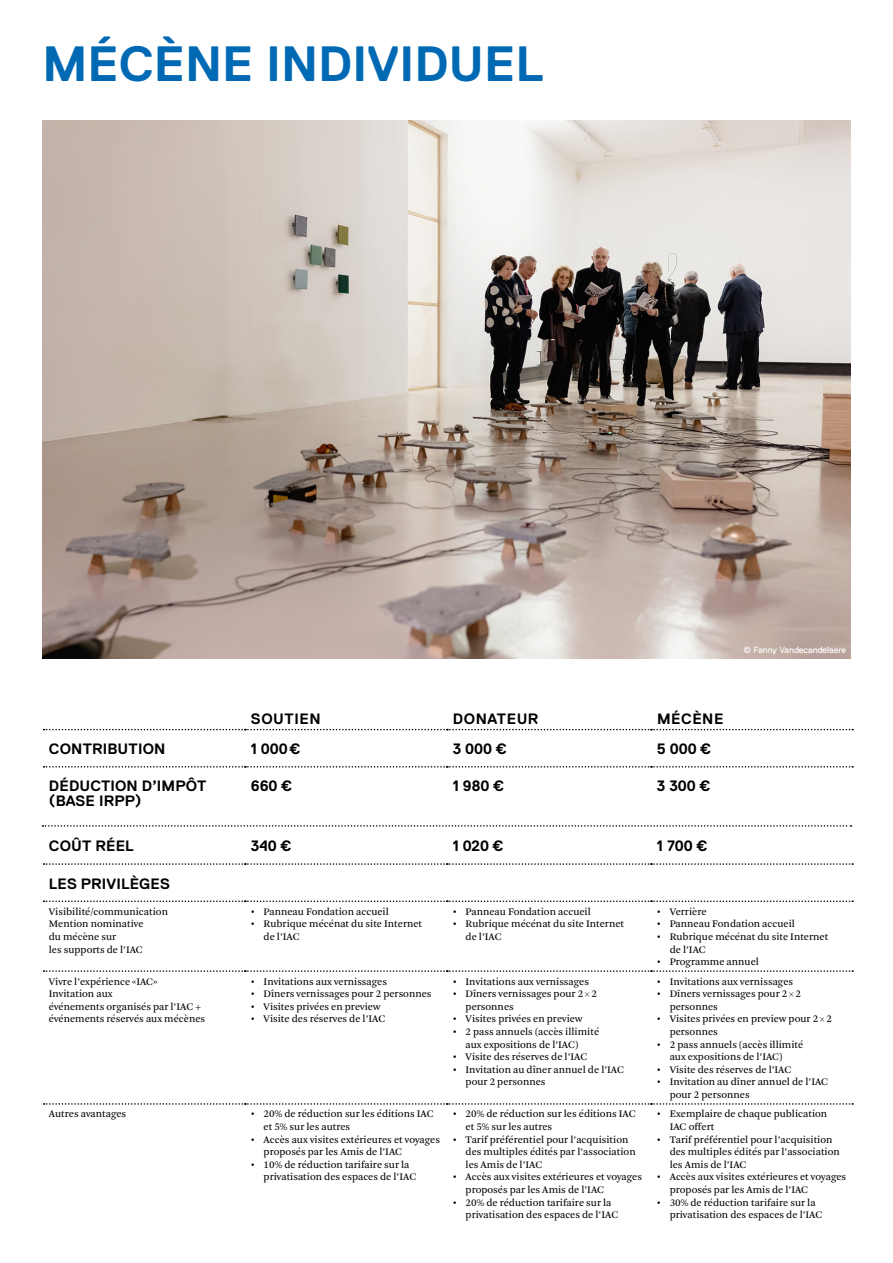
<style>
.page{position:relative;width:893px;height:1263px;background:#fff}
.page>*{position:absolute;margin:0;border:0;box-sizing:border-box;transform-origin:0 0}
.t1{font:700 49.5px "Replica Std";color:#0069b4}
.t2{font:700 15px/15px "Replica Std";letter-spacing:.01em;color:#000}
.t3{font:700 15px "Replica Std";letter-spacing:.035em;color:#000}
.t4{font:10.5px/12.6px "Arnhem Blond";color:#000}
.t5{font:9px "Replica Std";color:#fff}
</style>
<div class="page">
<img style="left:43px;top:120px;width:807px;height:539px">
<svg style="left:44px;top:729px;width:809px;height:1px"></svg>
<svg style="left:44px;top:766px;width:809px;height:1px"></svg>
<svg style="left:44px;top:863px;width:809px;height:2px"></svg>
<svg style="left:44px;top:900px;width:809px;height:2px"></svg>
<svg style="left:44px;top:970px;width:809px;height:2px"></svg>
<svg style="left:44px;top:1103px;width:809px;height:2px"></svg>
<svg style="left:43px;top:825px;width:808px;height:2px"></svg>
<h1 class="t1" style="left:43px;top:37px;width:502px">MÉCÈNE INDIVIDUEL</h1>
<p class="t5" style="left:743px;top:645px;width:104px">© Fanny Vandecandelaere</p>
<h2 class="t3" style="left:251px;top:710px;width:71px">SOUTIEN</h2>
<h2 class="t3" style="left:453px;top:710px;width:87px">DONATEUR</h2>
<h2 class="t2" style="left:657px;top:711px;width:68px">MÉCÈNE</h2>
<h2 class="t2" style="left:49px;top:741px;width:118px">CONTRIBUTION</h2>
<h2 class="t2" style="left:251px;top:741px;width:51px">1 000 €</h2>
<h2 class="t2" style="left:453px;top:741px;width:55px">3 000 €</h2>
<h2 class="t2" style="left:657px;top:741px;width:56px">5 000 €</h2>
<h2 class="t2" style="left:49px;top:779px;width:159px">DÉDUCTION D’IMPÔT (BASE IRPP)</h2>
<h2 class="t2" style="left:49px;top:839px;width:86px">COÛT RÉEL</h2>
<h2 class="t2" style="left:251px;top:779px;width:43px">660 €</h2>
<h2 class="t2" style="left:453px;top:779px;width:53px">1 980 €</h2>
<h2 class="t2" style="left:657px;top:779px;width:55px">3 300 €</h2>
<h2 class="t2" style="left:251px;top:839px;width:42px">340 €</h2>
<h2 class="t2" style="left:453px;top:839px;width:52px">1 020 €</h2>
<h2 class="t2" style="left:657px;top:839px;width:52px">1 700 €</h2>
<h2 class="t2" style="left:49px;top:876px;width:123px">LES PRIVILÈGES</h2>
<p class="t4" style="left:49px;top:905px;width:121px">Visibilité/communication<br>Mention nominative<br>du mécène sur<br>les supports de l’IAC</p>
<p class="t4" style="left:251px;top:905px;width:140px">• Panneau Fondation accueil</p>
<p class="t4" style="left:264px;top:918px;width:160px;text-indent:-13px">• Rubrique mécénat du site Internet de l’IAC</p>
<p class="t4" style="left:49px;top:975px;width:158px">Vivre l’expérience «IAC»<br>Invitation aux<br>événements organisés par l’IAC + événements réservés aux mécènes</p>
<p class="t4" style="left:251px;top:975px;width:138px">• Invitations aux vernissages</p>
<p class="t4" style="left:251px;top:988px;width:182px">• Dîners vernissages pour 2 personnes</p>
<p class="t4" style="left:251px;top:1000px;width:131px">• Visites privées en preview</p>
<p class="t4" style="left:251px;top:1013px;width:136px">• Visite des réserves de l’IAC</p>
<p class="t4" style="left:49px;top:1108px;width:79px">Autres avantages</p>
<p class="t4" style="left:264px;top:1108px;width:172px;text-indent:-13px">• 20% de réduction sur les éditions IAC et 5% sur les autres</p>
<p class="t4" style="left:264px;top:1133px;width:178px;text-indent:-13px">• Accès aux visites extérieures et voyages proposés par les Amis de l’IAC</p>
<p class="t4" style="left:264px;top:1158px;width:154px;text-indent:-13px">• 10% de réduction tarifaire sur la privatisation des espaces de l’IAC</p>
<p class="t4" style="left:453px;top:905px;width:140px">• Panneau Fondation accueil</p>
<p class="t4" style="left:466px;top:918px;width:160px;text-indent:-13px">• Rubrique mécénat du site Internet de l’IAC</p>
<p class="t4" style="left:453px;top:975px;width:138px">• Invitations aux vernissages</p>
<p class="t4" style="left:466px;top:988px;width:133px;text-indent:-13px">• Dîners vernissages pour 2 × 2 personnes</p>
<p class="t4" style="left:453px;top:1013px;width:131px">• Visites privées en preview</p>
<p class="t4" style="left:466px;top:1025px;width:135px;text-indent:-13px">• 2 pass annuels (accès illimité aux expositions de l’IAC)</p>
<p class="t4" style="left:453px;top:1051px;width:136px">• Visite des réserves de l’IAC</p>
<p class="t4" style="left:466px;top:1063px;width:160px;text-indent:-13px">• Invitation au dîner annuel de l’IAC pour 2 personnes</p>
<p class="t4" style="left:466px;top:1108px;width:172px;text-indent:-13px">• 20% de réduction sur les éditions IAC et 5% sur les autres</p>
<p class="t4" style="left:466px;top:1133px;width:172px;text-indent:-13px">• Tarif préférentiel pour l’acquisition des multiples édités par l’association les Amis de l’IAC</p>
<p class="t4" style="left:466px;top:1171px;width:178px;text-indent:-13px">• Accès aux visites extérieures et voyages proposés par les Amis de l’IAC</p>
<p class="t4" style="left:466px;top:1196px;width:154px;text-indent:-13px">• 20% de réduction tarifaire sur la privatisation des espaces de l’IAC</p>
<p class="t4" style="left:657px;top:905px;width:51px">• Verrière</p>
<p class="t4" style="left:657px;top:918px;width:140px">• Panneau Fondation accueil</p>
<p class="t4" style="left:670px;top:930px;width:160px;text-indent:-13px">• Rubrique mécénat du site Internet de l’IAC</p>
<p class="t4" style="left:657px;top:956px;width:103px">• Programme annuel</p>
<p class="t4" style="left:657px;top:975px;width:138px">• Invitations aux vernissages</p>
<p class="t4" style="left:670px;top:988px;width:133px;text-indent:-13px">• Dîners vernissages pour 2 × 2 personnes</p>
<p class="t4" style="left:670px;top:1013px;width:164px;text-indent:-13px">• Visites privées en preview pour 2 × 2 personnes</p>
<p class="t4" style="left:670px;top:1038px;width:135px;text-indent:-13px">• 2 pass annuels (accès illimité aux expositions de l’IAC)</p>
<p class="t4" style="left:657px;top:1063px;width:136px">• Visite des réserves de l’IAC</p>
<p class="t4" style="left:670px;top:1076px;width:160px;text-indent:-13px">• Invitation au dîner annuel de l’IAC pour 2 personnes</p>
<p class="t4" style="left:670px;top:1108px;width:159px;text-indent:-13px">• Exemplaire de chaque publication<br>IAC offert</p>
<p class="t4" style="left:670px;top:1133px;width:172px;text-indent:-13px">• Tarif préférentiel pour l’acquisition des multiples édités par l’association les Amis de l’IAC</p>
<p class="t4" style="left:670px;top:1171px;width:178px;text-indent:-13px">• Accès aux visites extérieures et voyages proposés par les Amis de l’IAC</p>
<p class="t4" style="left:670px;top:1196px;width:154px;text-indent:-13px">• 30% de réduction tarifaire sur la privatisation des espaces de l’IAC</p>
</div>
